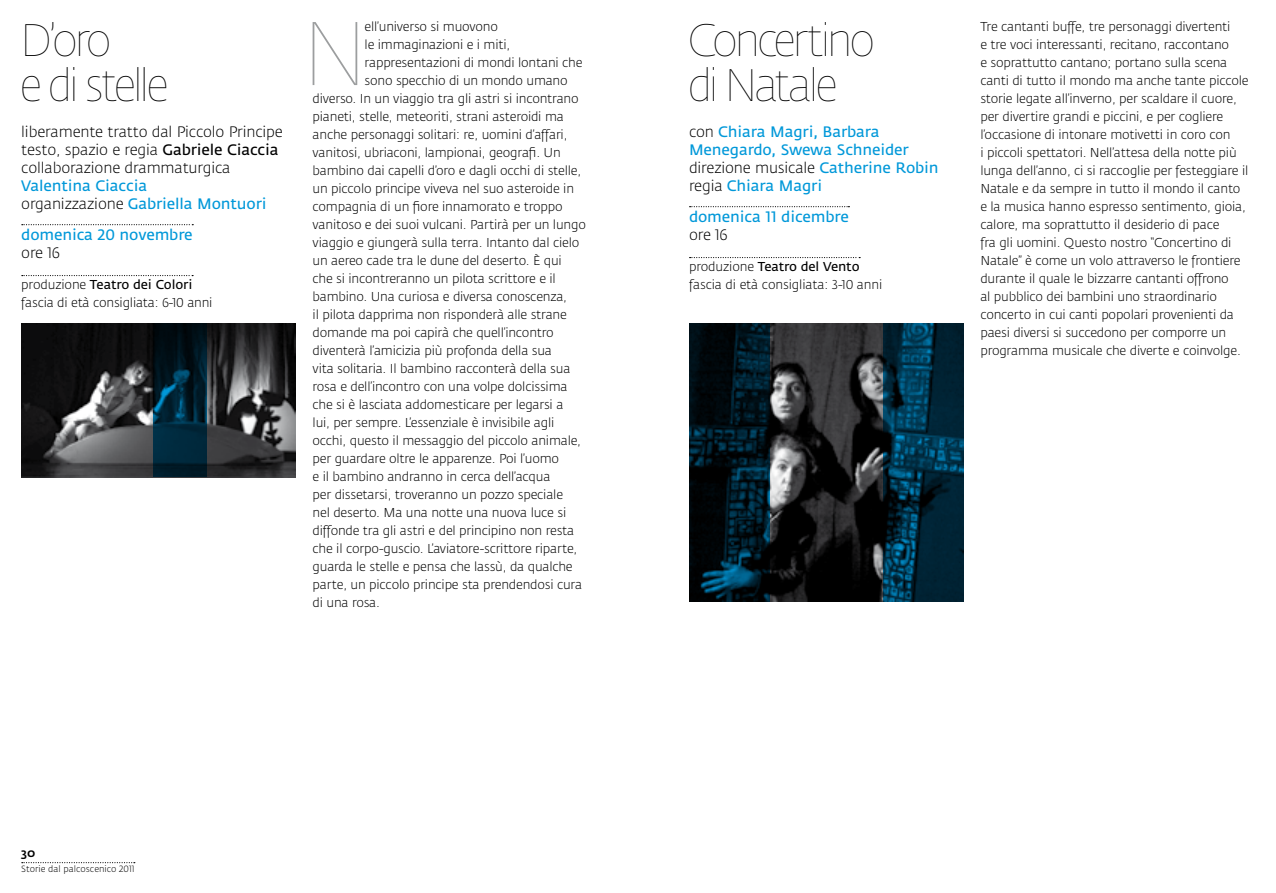
<style>
.page{position:relative;width:1276px;height:893px;background:#fff}
.page>*{position:absolute;margin:0;border:0;box-sizing:border-box;transform-origin:0 0}
.t1{font:89.1px "Fe Sa Dis Hairline";color:#9c9e9f}
.t2{font:45px/45px "Fe Sa Dis Hairline";letter-spacing:-.02em;color:#000}
.t3{font:15px/18px "Fedra Sans";letter-spacing:-.01em;color:#0098d9}
.t4{font:300 15px/18px "Fedra Sans";letter-spacing:-.01em;color:#000}
.t5{font:300 12.75px/18px "Fedra Sans";letter-spacing:-.015em;color:#000}
.t6{font:12px "Fedra Sans Medium SC";color:#000}
.t7{font:300 9px "Fedra Sans";color:#000}
.s1{font-weight:400}
.s2{font-weight:300;color:#000}
</style>
<div class="page">
<svg style="left:22px;top:862px;width:113px;height:1px"></svg>
<svg style="left:22px;top:224px;width:171px;height:1px"></svg>
<svg style="left:22px;top:275px;width:171px;height:1px"></svg>
<svg style="left:689px;top:206px;width:160px;height:1px"></svg>
<svg style="left:689px;top:257px;width:171px;height:1px"></svg>
<img style="left:21px;top:323px;width:275px;height:154px">
<img style="left:769px;top:323px;width:114px;height:278px">
<svg style="left:154px;top:323px;width:53px;height:154px"></svg>
<svg style="left:689px;top:323px;width:80px;height:278px"></svg>
<svg style="left:883px;top:323px;width:80px;height:278px"></svg>
<h2 class="t2" style="left:21px;top:19px;width:148px">D’oro<br>e di stelle</h2>
<p class="t4" style="left:21px;top:124px;width:263px">liberamente tratto dal Piccolo Principe testo, spazio e regia <span class="s1">Gabriele Ciaccia </span>collaborazione drammaturgica</p>
<p class="t3" style="left:21px;top:178px;width:247px">Valentina Ciaccia<br><span class="s2">organizzazione</span> Gabriella Montuori</p>
<p class="t3" style="left:21px;top:226px;width:173px">domenica 20 novembre</p>
<p class="t4" style="left:21px;top:244px;width:40px">ore 16</p>
<p class="t5" style="left:21px;top:276px;width:193px">produzione <span class="s1">Teatro dei Colori </span>fascia di età consigliata: 6-10 anni</p>
<h1 class="t1" style="left:304px;top:4px;width:63px">N</h1>
<p class="t5" style="left:365px;top:18px;width:135px">ell’universo si muovono</p>
<p class="t5" style="left:365px;top:36px;width:147px">le immaginazioni e i miti,</p>
<p class="t5" style="left:365px;top:54px;width:219px">rappresentazioni di mondi lontani che</p>
<p class="t5" style="left:365px;top:72px;width:205px">sono specchio di un mondo umano</p>
<p class="t5" style="left:313px;top:90px;width:268px">diverso. In un viaggio tra gli astri si incontrano</p>
<p class="t5" style="left:313px;top:108px;width:253px">pianeti, stelle, meteoriti, strani asteroidi ma</p>
<p class="t5" style="left:313px;top:126px;width:256px">anche personaggi solitari: re, uomini d’affari,</p>
<p class="t5" style="left:313px;top:144px;width:250px">vanitosi, ubriaconi, lampionai, geografi. Un</p>
<p class="t5" style="left:313px;top:162px;width:270px">bambino dai capelli d’oro e dagli occhi di stelle,</p>
<p class="t5" style="left:313px;top:180px;width:263px">un piccolo principe viveva nel suo asteroide in</p>
<p class="t5" style="left:313px;top:198px;width:252px">compagnia di un fiore innamorato e troppo</p>
<p class="t5" style="left:313px;top:216px;width:275px">vanitoso e dei suoi vulcani. Partirà per un lungo</p>
<p class="t5" style="left:313px;top:234px;width:268px">viaggio e giungerà sulla terra. Intanto dal cielo</p>
<p class="t5" style="left:313px;top:252px;width:251px">un aereo cade tra le dune del deserto. È qui</p>
<p class="t5" style="left:313px;top:270px;width:245px">che si incontreranno un pilota scrittore e il</p>
<p class="t5" style="left:313px;top:288px;width:256px">bambino. Una curiosa e diversa conoscenza,</p>
<p class="t5" style="left:313px;top:306px;width:256px">il pilota dapprima non risponderà alle strane</p>
<p class="t5" style="left:313px;top:324px;width:243px">domande ma poi capirà che quell’incontro</p>
<p class="t5" style="left:313px;top:342px;width:241px">diventerà l’amicizia più profonda della sua</p>
<p class="t5" style="left:313px;top:360px;width:259px">vita solitaria. Il bambino racconterà della sua</p>
<p class="t5" style="left:313px;top:378px;width:256px">rosa e dell’incontro con una volpe dolcissima</p>
<p class="t5" style="left:313px;top:396px;width:252px">che si è lasciata addomesticare per legarsi a</p>
<p class="t5" style="left:313px;top:414px;width:243px">lui, per sempre. L’essenziale è invisibile agli</p>
<p class="t5" style="left:313px;top:432px;width:270px">occhi, questo il messaggio del piccolo animale,</p>
<p class="t5" style="left:313px;top:450px;width:248px">per guardare oltre le apparenze. Poi l’uomo</p>
<p class="t5" style="left:313px;top:468px;width:239px">e il bambino andranno in cerca dell’acqua</p>
<p class="t5" style="left:313px;top:486px;width:252px">per dissetarsi, troveranno un pozzo speciale</p>
<p class="t5" style="left:313px;top:504px;width:255px">nel deserto. Ma una notte una nuova luce si</p>
<p class="t5" style="left:313px;top:522px;width:263px">diffonde tra gli astri e del principino non resta</p>
<p class="t5" style="left:313px;top:540px;width:266px">che il corpo-guscio. L’aviatore-scrittore riparte,</p>
<p class="t5" style="left:313px;top:558px;width:262px">guarda le stelle e pensa che lassù, da qualche</p>
<p class="t5" style="left:313px;top:576px;width:271px">parte, un piccolo principe sta prendendosi cura</p>
<p class="t5" style="left:313px;top:594px;width:69px">di una rosa.</p>
<p class="t6" style="left:21px;top:846px;width:16px">30</p>
<p class="t7" style="left:21px;top:864px;width:115px">Storie dal palcoscenico 2011</p>
<h2 class="t2" style="left:689px;top:19px;width:186px">Concertino di Natale</h2>
<p class="t3" style="left:689px;top:124px;width:251px"><span class="s2">con</span> Chiara Magri, Barbara<br>Menegardo, Swewa Schneider <span class="s2">direzione musicale</span> Catherine Robin <span class="s2">regia</span> Chiara Magri</p>
<p class="t3" style="left:689px;top:208px;width:161px">domenica 11 dicembre</p>
<p class="t4" style="left:689px;top:226px;width:40px">ore 16</p>
<p class="t5" style="left:689px;top:258px;width:195px">produzione <span class="s1">Teatro del Vento </span>fascia di età consigliata: 3-10 anni</p>
<p class="t5" style="left:980px;top:18px;width:270px">Tre cantanti buffe, tre personaggi divertenti<br>e tre voci interessanti, recitano, raccontano<br>e soprattutto cantano; portano sulla scena canti di tutto il mondo ma anche tante piccole storie legate all’inverno, per scaldare il cuore, per divertire grandi e piccini, e per cogliere l’occasione di intonare motivetti in coro con<br>i piccoli spettatori. Nell’attesa della notte più lunga dell’anno, ci si raccoglie per festeggiare il Natale e da sempre in tutto il mondo il canto e la musica hanno espresso sentimento, gioia, calore, ma soprattutto il desiderio di pace<br>fra gli uomini. Questo nostro “Concertino di Natale” è come un volo attraverso le frontiere durante il quale le bizzarre cantanti offrono<br>al pubblico dei bambini uno straordinario concerto in cui canti popolari provenienti da paesi diversi si succedono per comporre un programma musicale che diverte e coinvolge.</p>
</div>
